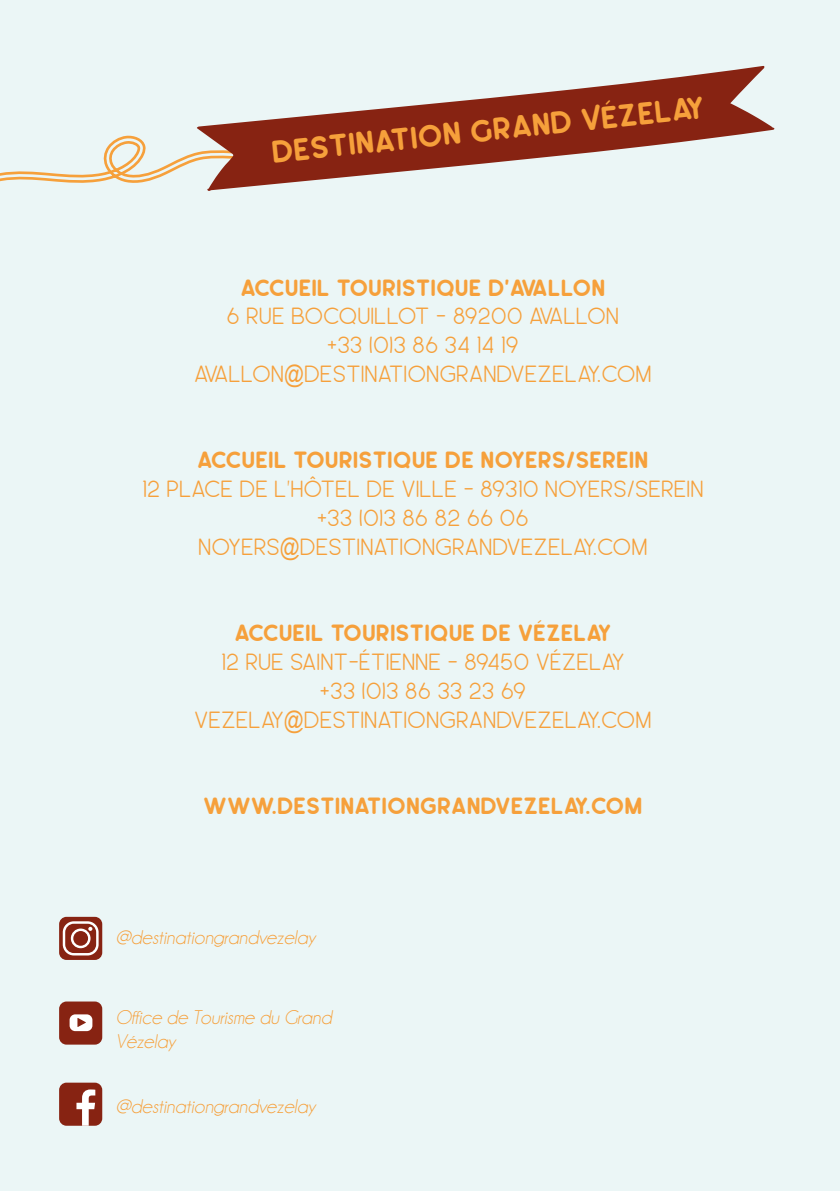
<style>
.page{position:relative;width:840px;height:1191px;background:#fff}
.page>*{position:absolute;margin:0;border:0;box-sizing:border-box;transform-origin:0 0}
.t1{font:700 32px "Leo Rounded";color:#f6a03b}
.t2{font:300 24px/28.8px "Leo Rounded";color:#f6a03b;text-align:center}
.t3{font:700 24px "Leo Rounded";color:#f6a03b}
.t4{font:italic 20px/24px "Champagne&Limousines";color:#f6a03b}
.s1{font-family:"Arial Narrow";font-weight:400}
</style>
<div class="page">
<div style="left:0;top:0;width:839px;height:1191px;background:#ebf6f6"></div>
<svg style="left:0;top:135px;width:196px;height:48px"></svg>
<svg style="left:196px;top:66px;width:578px;height:125px"></svg>
<div style="left:59px;top:917px;width:43px;height:43px;background:#872312;border-radius:7px"></div>
<svg style="left:63px;top:921px;width:36px;height:34px"></svg>
<div style="left:59px;top:1082px;width:43px;height:43px;background:#872312;border-radius:7px"></div>
<svg style="left:76px;top:1089px;width:19px;height:36px"></svg>
<div style="left:59px;top:1001px;width:43px;height:43px;background:#872312;border-radius:7px"></div>
<div style="left:70px;top:1014px;width:22px;height:17px;background:#fff;border-radius:6px"></div>
<svg style="left:77px;top:1018px;width:9px;height:9px"></svg>
<h1 class="t1" style="left:269px;top:136px;width:436px;rotate:-6deg">DESTINATION GRAND VÉZELAY</h1>
<p class="t3" style="left:240px;top:275px;width:366px">ACCUEIL TOURISTIQUE D’AVALLON</p>
<p class="t2" style="left:194px;top:302px;width:459px">6 RUE BOCQUILLOT - 89200 AVALLON<br>+33 (0)3 86 34 14 19<br>AVALLON<span class="s1">@</span>DESTINATIONGRANDVEZELAY.COM</p>
<p class="t3" style="left:197px;top:447px;width:452px">ACCUEIL TOURISTIQUE DE NOYERS/SEREIN</p>
<p class="t2" style="left:142px;top:475px;width:562px">12 PLACE DE L’HÔTEL DE VILLE - 89310 NOYERS/SEREIN +33 (0)3 86 82 66 06<br>NOYERS<span class="s1">@</span>DESTINATIONGRANDVEZELAY.COM</p>
<p class="t3" style="left:234px;top:620px;width:378px">ACCUEIL TOURISTIQUE DE VÉZELAY</p>
<p class="t2" style="left:194px;top:647px;width:458px">12 RUE SAINT-ÉTIENNE - 89450 VÉZELAY<br>+33 (0)3 86 33 23 69<br>VEZELAY<span class="s1">@</span>DESTINATIONGRANDVEZELAY.COM</p>
<p class="t3" style="left:203px;top:793px;width:440px">WWW.DESTINATIONGRANDVEZELAY.COM</p>
<p class="t4" style="left:116px;top:925px;width:201px">@destinationgrandvezelay</p>
<p class="t4" style="left:116px;top:1005px;width:217px">Office de Tourisme du Grand<br>Vézelay</p>
<p class="t4" style="left:116px;top:1095px;width:201px">@destinationgrandvezelay</p>
</div>
